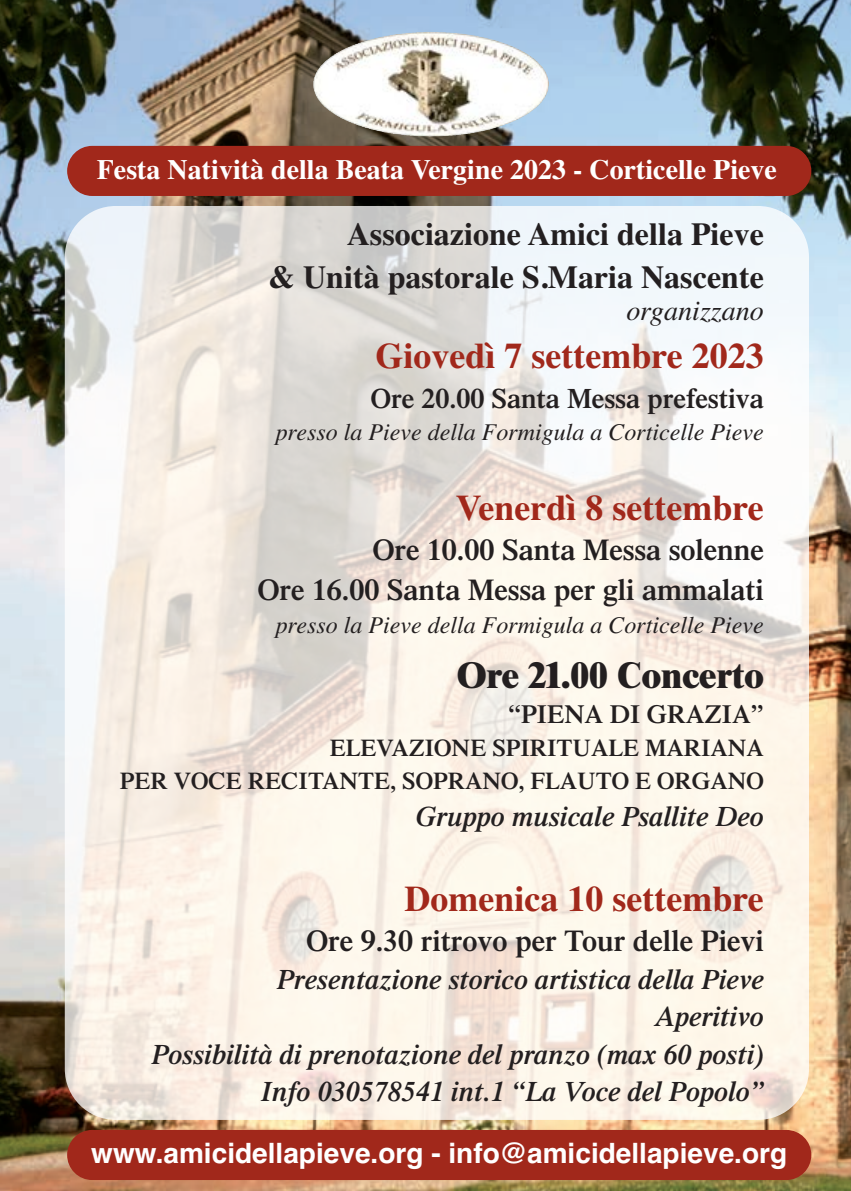
<style>
.page{position:relative;width:851px;height:1191px;background:#fff}
.page>*{position:absolute;margin:0;border:0;box-sizing:border-box;transform-origin:0 0}
.t1{font:700 36px "Times";color:#a1281b}
.t2{font:800 36px "Times";color:#231f20}
.t3{font:700 32px "Times";color:#231f20}
.t4{font:600 30px "Times";color:#231f20}
.t5{font:italic 600 28px "Times";color:#231f20}
.t6{font:700 28px "Times";color:#fff}
.t7{font:700 28px "Helvetica";color:#fff}
.t8{font:600 28px "Times";color:#231f20}
.t9{font:italic 28px "Times";color:#231f20}
.t10{font:600 26px "Times";color:#231f20}
.t11{font:italic 24px "Times";color:#231f20}
.t12{font:600 24px "Times";color:#231f20}
</style>
<div class="page">
<img style="left:1px;top:0;width:849px;height:1190px">
<div style="left:67px;top:1130px;width:744px;height:50px;background:#a1281b;border-radius:25px"></div>
<div style="left:67px;top:146px;width:744px;height:50px;background:#a1281b;border-radius:25px"></div>
<div style="left:65px;top:206px;width:743px;height:914px;background:#fff;border-radius:51px;opacity:.77"></div>
<img style="left:408px;top:63px;width:141px;height:74px">
<p class="t6" style="left:97px;top:159px;width:681px">Festa Natività della Beata Vergine 2023 - Corticelle Pieve</p>
<p class="t3" style="left:347px;top:223px;width:418px">Associazione Amici della Pieve</p>
<p class="t3" style="left:268px;top:265px;width:497px">&amp; Unità pastorale S.Maria Nascente</p>
<p class="t9" style="left:626px;top:301px;width:139px">organizzano</p>
<p class="t1" style="left:375px;top:342px;width:390px">Giovedì 7 settembre 2023</p>
<p class="t8" style="left:371px;top:388px;width:394px">Ore 20.00 Santa Messa prefestiva</p>
<p class="t11" style="left:276px;top:423px;width:489px">presso la Pieve della Formigula a Corticelle Pieve</p>
<p class="t1" style="left:455px;top:495px;width:309px">Venerdì 8 settembre</p>
<p class="t4" style="left:373px;top:539px;width:392px">Ore 10.00 Santa Messa solenne</p>
<p class="t4" style="left:258px;top:579px;width:507px">Ore 16.00 Santa Messa per gli ammalati</p>
<p class="t11" style="left:276px;top:616px;width:489px">presso la Pieve della Formigula a Corticelle Pieve</p>
<p class="t2" style="left:457px;top:662px;width:308px">Ore 21.00 Concerto</p>
<p class="t10" style="left:508px;top:704px;width:257px">“PIENA DI GRAZIA”</p>
<p class="t12" style="left:330px;top:738px;width:435px">ELEVAZIONE SPIRITUALE MARIANA</p>
<p class="t12" style="left:120px;top:771px;width:645px">PER VOCE RECITANTE, SOPRANO, FLAUTO E ORGANO</p>
<p class="t5" style="left:416px;top:806px;width:349px">Gruppo musicale Psallite Deo</p>
<p class="t1" style="left:404px;top:885px;width:361px">Domenica 10 settembre</p>
<p class="t4" style="left:306px;top:929px;width:458px">Ore 9.30 ritrovo per Tour delle Pievi</p>
<p class="t5" style="left:277px;top:968px;width:488px">Presentazione storico artistica della Pieve</p>
<p class="t5" style="left:654px;top:1006px;width:110px">Aperitivo</p>
<p class="t5" style="left:151px;top:1044px;width:614px">Possibilità di prenotazione del pranzo (max 60 posti)</p>
<p class="t5" style="left:261px;top:1081px;width:504px">Info 030578541 int.1 “La Voce del Popolo”</p>
<p class="t7" style="left:91px;top:1142px;width:697px">www.amicidellapieve.org - info@amicidellapieve.org</p>
</div>
